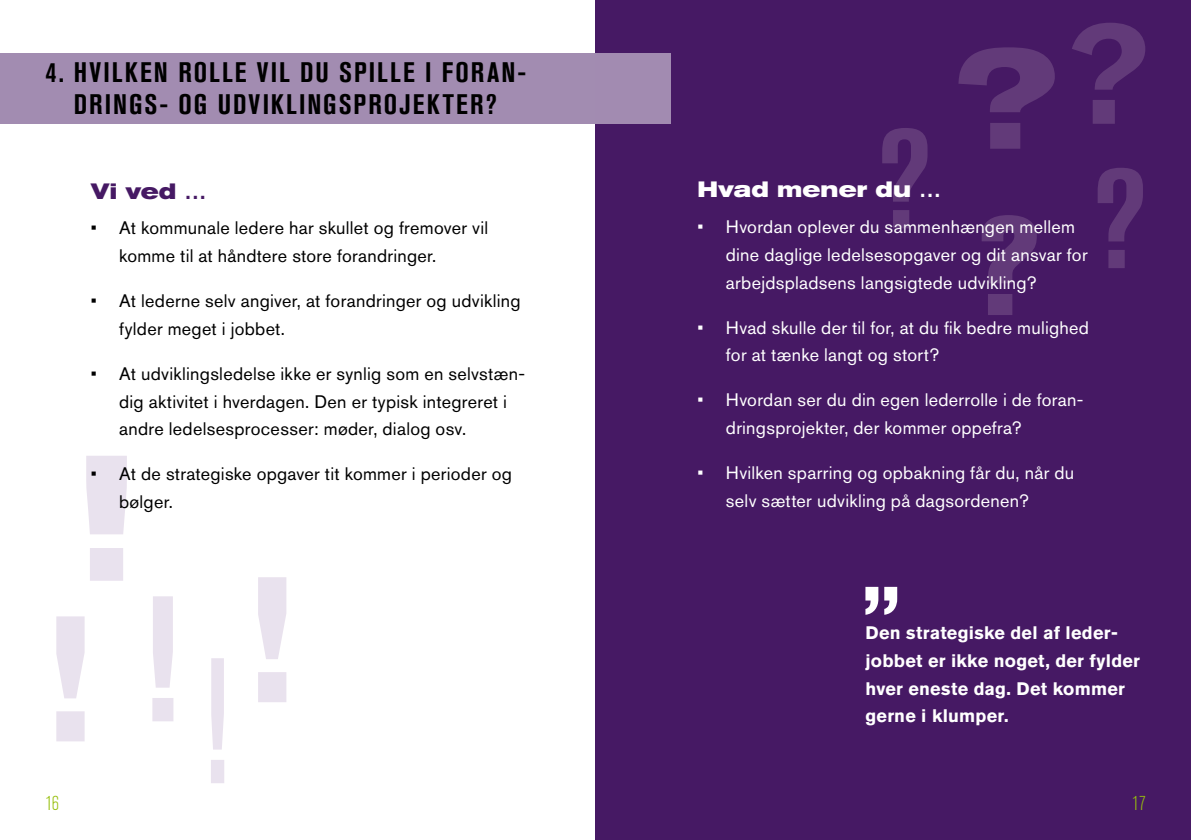
<style>
.page{position:relative;width:1191px;height:840px;background:#fff}
.page>*{position:absolute;margin:0;border:0;box-sizing:border-box;transform-origin:0 0}
.t1{font:700 condensed 28px/32px "Akzidenz Grotesk BE";letter-spacing:.08em;color:#000;text-align:center}
.t2{font:700 expanded 22px "Akzidenz Grotesk BE";letter-spacing:.005em;color:#fff}
.t3{font:700 expanded 22px "Akzidenz Grotesk BE";color:#461964}
.t4{font:300 condensed 20px "Akzidenz Grotesk BE";color:#97bf0d}
.t5{font:18px/27.8px "Akzidenz Grotesk BE";letter-spacing:.015em;color:#000}
.t6{font:18px/27.8px "Akzidenz Grotesk BE";letter-spacing:.015em;color:#fff}
.t7{font:700 18px/27.8px "Akzidenz Grotesk BE";letter-spacing:.015em;color:#fff}
</style>
<div class="page">
<div style="left:595px;top:0;width:596px;height:839px;background:#461964"></div>
<svg style="left:0;top:53px;width:1055px;height:71px;fill:#a28cb1"></svg>
<div style="left:595px;top:53px;width:76px;height:71px;background:#a28bb1"></div>
<svg style="left:1097px;top:168px;width:46px;height:100px"></svg>
<svg style="left:981px;top:215px;width:55px;height:100px"></svg>
<svg style="left:958px;top:47px;width:96px;height:102px"></svg>
<svg style="left:882px;top:128px;width:45px;height:100px"></svg>
<svg style="left:1072px;top:23px;width:73px;height:101px"></svg>
<svg style="left:86px;top:456px;width:41px;height:124px"></svg>
<svg style="left:258px;top:577px;width:28px;height:124px"></svg>
<svg style="left:152px;top:596px;width:21px;height:125px"></svg>
<svg style="left:211px;top:658px;width:13px;height:124px;background:#ece6f0"></svg>
<svg style="left:56px;top:616px;width:29px;height:125px"></svg>
<svg style="left:865px;top:586px;width:32px;height:28px"></svg>
<h1 class="t1" style="left:45px;top:56px;width:482px">4. HVILKEN ROLLE VIL DU SPILLE I FORAN-<br>DRINGS- OG UDVIKLINGSPROJEKTER?</h1>
<p class="t3" style="left:91px;top:178px;width:117px">Vi ved …</p>
<p class="t5" style="left:119px;top:214px;width:370px;text-indent:-28px">• At kommunale ledere har skullet og fremover vil komme til at håndtere store forandringer.</p>
<p class="t5" style="left:119px;top:287px;width:403px;text-indent:-28px">• At lederne selv angiver, at forandringer og udvikling fylder meget i jobbet.</p>
<p class="t5" style="left:119px;top:359px;width:407px;text-indent:-28px">• At udviklingsledelse ikke er synlig som en selvstæn&shy;dig aktivitet i hverdagen. Den er typisk integreret i andre ledelsesprocesser: møder, dialog osv.</p>
<p class="t5" style="left:119px;top:460px;width:394px;text-indent:-28px">• At de strategiske opgaver tit kommer i perioder og bølger.</p>
<p class="t2" style="left:697px;top:177px;width:245px">Hvad mener du …</p>
<p class="t6" style="left:726px;top:213px;width:363px;text-indent:-28px">• Hvordan oplever du sammenhængen mellem dine daglige ledelsesopgaver og dit ansvar for arbejdspladsens langsigtede udvikling?</p>
<p class="t6" style="left:726px;top:313px;width:364px;text-indent:-28px">• Hvad skulle der til for, at du fik bedre mulighed for at tænke langt og stort?</p>
<p class="t6" style="left:726px;top:385px;width:359px;text-indent:-28px">• Hvordan ser du din egen lederrolle i de foran&shy;dringsprojekter, der kommer oppefra?</p>
<p class="t6" style="left:726px;top:458px;width:350px;text-indent:-28px">• Hvilken sparring og opbakning får du, når du selv sætter udvikling på dagsordenen?</p>
<p class="t7" style="left:865px;top:618px;width:276px">Den strategiske del af leder&shy;jobbet er ikke noget, der fylder hver eneste dag. Det kommer gerne i klumper.</p>
<p class="t4" style="left:45px;top:791px;width:15px">16</p>
<p class="t4" style="left:1132px;top:791px;width:15px">17</p>
</div>
